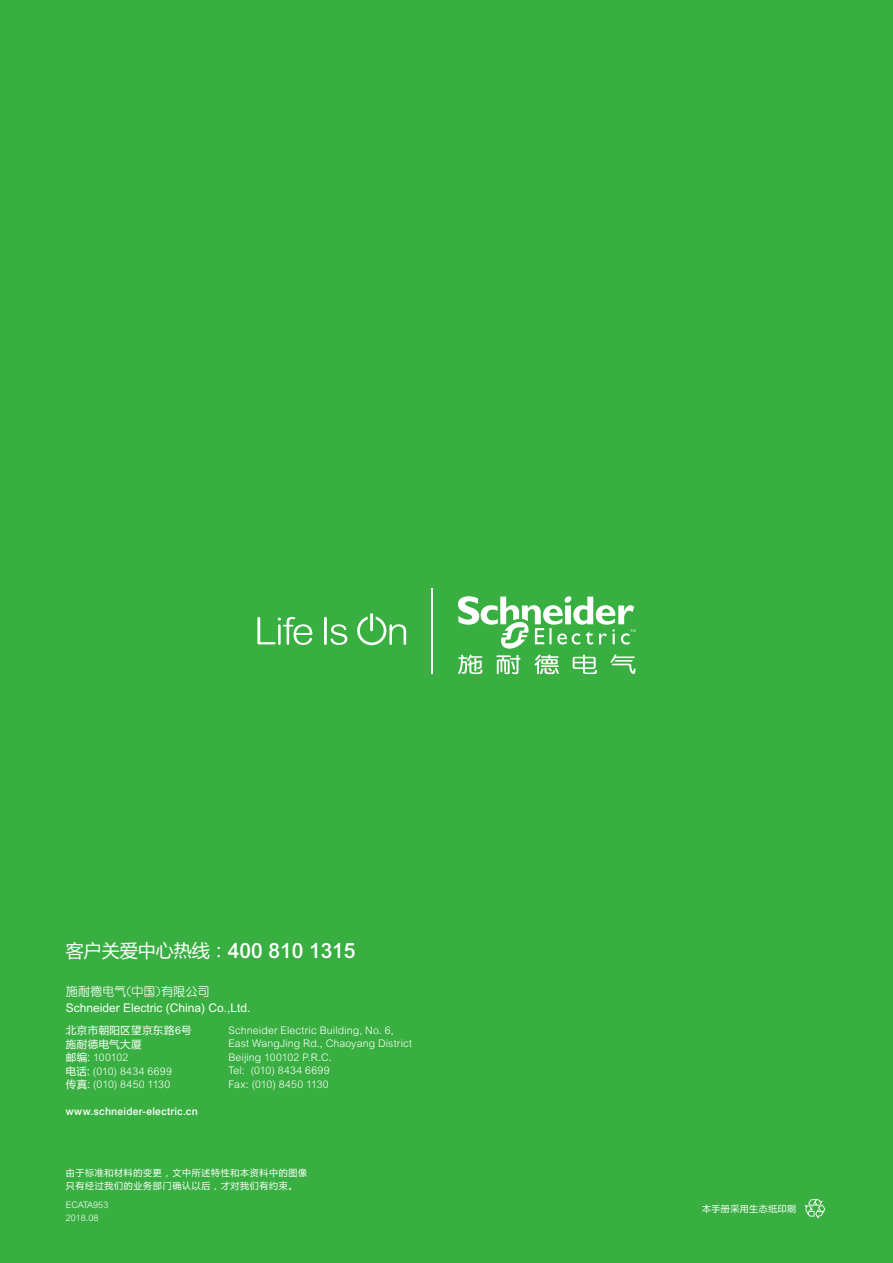
<style>
.page{position:relative;width:893px;height:1263px;background:#39af42}
.page>*{position:absolute;margin:0;border:0;box-sizing:border-box;transform-origin:0 0}
.t1{font:500 21px "Arial MT Std";color:#fff}
.t2{font:12px "Arial MT Std";color:#fff}
.t3{font:12px "H Ye 2 gj";color:#fff}
.t4{font:300 10.5px/13.5px "Arial MT Std";letter-spacing:.015em;color:#fff}
.t5{font:500 10.5px "Arial MT Std";letter-spacing:.02em;color:#fff}
.t6{font:10.5px/13.5px "Microsoft Ya Hei UI";letter-spacing:.04em;color:#fff}
.t7{font:9px/12.8px "Microsoft Ya Hei UI";letter-spacing:.075em;color:#fff}
.t8{font:300 9px/12.8px "Arial MT Std";color:#fff}
.t9{font:9px "Microsoft Ya Hei UI";letter-spacing:.045em;color:#fff}
.s1{font-family:"Microsoft Ya Hei UI";font-weight:400;font-size:18px}
.s2{font-family:"Arial MT Std"}
.s3{font-family:"Microsoft Ya Hei UI";font-weight:400}
</style>
<div class="page">
<svg style="left:804px;top:1199px;width:21px;height:20px"></svg>
<svg style="left:257px;top:617px;width:55px;height:28px"></svg>
<svg style="left:324px;top:617px;width:23px;height:28px"></svg>
<svg style="left:357px;top:613px;width:49px;height:32px"></svg>
<hr style="left:431px;top:589px;width:2px;height:85px;background:#fff">
<svg style="left:458px;top:596px;width:178px;height:78px"></svg>
<h1 class="t1" style="left:66px;top:938px;width:291px"><span class="s1">客户关爱中心热线：</span>400 810 1315</h1>
<p class="t3" style="left:66px;top:985px;width:145px">施耐德电气(中国)有限公司</p>
<p class="t2" style="left:66px;top:1001px;width:186px">Schneider Electric (China) Co.,Ltd.</p>
<p class="t6" style="left:66px;top:1023px;width:127px">北京市朝阳区望京东路<span class="s2">6</span>号施耐德电气大厦</p>
<p class="t4" style="left:66px;top:1051px;width:107px"><span class="s3">邮编:</span> 100102<br><span class="s3">电话:</span> (010) 8434 6699<span class="s3">传真:</span> (010) 8450 1130</p>
<p class="t5" style="left:66px;top:1105px;width:133px">www.schneider-electric.cn</p>
<p class="t4" style="left:228px;top:1023px;width:185px">Schneider Electric Building, No. 6,<br>East WangJing Rd., Chaoyang District<br>Beijing 100102 P.R.C.<br>Tel: (010) 8434 6699<br>Fax: (010) 8450 1130</p>
<p class="t7" style="left:66px;top:1166px;width:243px">由于标准和材料的变更，文中所述特性和本资料中的图像只有经过我们的业务部门确认以后，才对我们有约束。</p>
<p class="t8" style="left:66px;top:1199px;width:44px">ECATA953<br>2018.08</p>
<p class="t9" style="left:702px;top:1203px;width:95px">本手册采用生态纸印刷</p>
</div>
